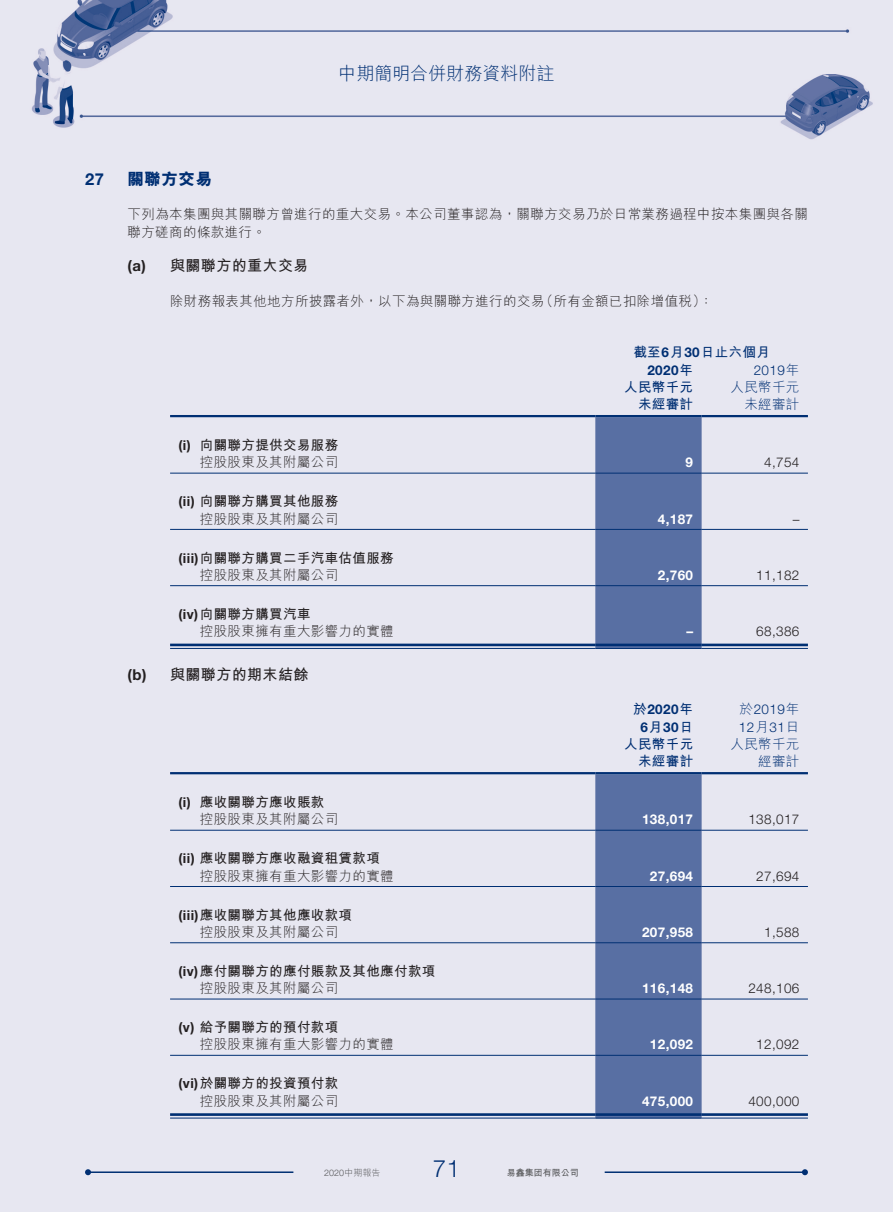
<style>
.page{position:relative;width:893px;height:1212px;background:#e7e7f1}
.page>*{position:absolute;margin:0;border:0;box-sizing:border-box;transform-origin:0 0}
.t1{font:300 24px "Helvetica Neue LT Std";color:#002f73}
.t2{font:300 18px "M Hei HK";color:#002f73}
.t3{font:800 16.5px "M Hei HK";letter-spacing:.03em;color:#002f73}
.t4{font:700 16.5px "Helvetica Neue LT Std";color:#002f73}
.t5{font:700 15px "M Hei HK";letter-spacing:.03em;color:#231f20}
.t6{font:300 13.5px/17.2px "M Hei HK";letter-spacing:.03em;color:#231f20}
.t7{font:700 13.5px/17.2px "M Hei HK";letter-spacing:.03em;color:#231f20;text-align:right}
.t8{font:300 13.5px "Helvetica Neue LT Std";letter-spacing:.03em;color:#231f20}
.t9{font:700 13.5px "Helvetica Neue LT Std";letter-spacing:.03em;color:#fff}
.t10{font:700 13.5px "M Hei HK";letter-spacing:.03em;color:#002f73}
.t11{font:300 13.5px/17.2px "Helvetica Neue LT Std";letter-spacing:.03em;color:#002f73}
.t12{font:300 13.5px "M Hei HK";letter-spacing:.03em;color:#002f73}
.t13{font:700 13.5px/17.2px "Helvetica Neue LT Std";letter-spacing:.03em;color:#002f73;text-align:center}
.t14{font:300 9px "Helvetica Neue LT Std";color:#57585a}
.t15{font:700 9px "M Hei HK";color:#57585a}
.s1{font-family:"Helvetica Neue LT Std"}
.s2{font-family:"M Hei HK"}
.s3{font-weight:300}
.s4{font-family:"Helvetica Neue LT Std";font-weight:700}
.s5{font-weight:700}
</style>
<div class="page">
<img style="left:32px;top:0;width:841px;height:140px">
<hr style="left:605px;top:1171px;width:200px;height:2px;background:#002f73">
<svg style="left:802px;top:1169px;width:6px;height:6px"></svg>
<hr style="left:88px;top:1171px;width:205px;height:2px;background:#002f73">
<svg style="left:85px;top:1169px;width:6px;height:6px"></svg>
<div style="left:595px;top:417px;width:107px;height:231px;background:#586fa3"></div>
<hr style="left:170px;top:415px;width:425px;height:2px;background:#002f73">
<hr style="left:595px;top:415px;width:107px;height:2px;background:#002f73">
<hr style="left:702px;top:415px;width:106px;height:2px;background:#002f73">
<hr style="left:170px;top:473px;width:425px;height:1px;background:#002f73">
<hr style="left:595px;top:473px;width:107px;height:1px;background:#002f73">
<hr style="left:702px;top:473px;width:106px;height:1px;background:#002f73">
<hr style="left:170px;top:529px;width:425px;height:1px;background:#002f73">
<hr style="left:595px;top:529px;width:107px;height:1px;background:#002f73">
<hr style="left:702px;top:529px;width:106px;height:1px;background:#002f73">
<hr style="left:170px;top:585px;width:425px;height:1px;background:#002f73">
<hr style="left:595px;top:585px;width:107px;height:1px;background:#002f73">
<hr style="left:702px;top:585px;width:106px;height:1px;background:#002f73">
<hr style="left:170px;top:644px;width:425px;height:2px;background:#002f73">
<hr style="left:170px;top:648px;width:425px;height:1px;background:#002f73">
<hr style="left:595px;top:644px;width:107px;height:2px;background:#002f73">
<hr style="left:595px;top:648px;width:107px;height:1px;background:#002f73">
<hr style="left:702px;top:644px;width:106px;height:2px;background:#002f73">
<hr style="left:702px;top:648px;width:106px;height:1px;background:#002f73">
<div style="left:595px;top:774px;width:107px;height:343px;background:#586fa3"></div>
<hr style="left:170px;top:772px;width:425px;height:2px;background:#002f73">
<hr style="left:595px;top:772px;width:107px;height:2px;background:#002f73">
<hr style="left:702px;top:772px;width:106px;height:2px;background:#002f73">
<hr style="left:170px;top:830px;width:425px;height:1px;background:#002f73">
<hr style="left:595px;top:830px;width:107px;height:1px;background:#002f73">
<hr style="left:702px;top:830px;width:106px;height:1px;background:#002f73">
<hr style="left:170px;top:886px;width:425px;height:1px;background:#002f73">
<hr style="left:595px;top:886px;width:107px;height:1px;background:#002f73">
<hr style="left:702px;top:886px;width:106px;height:1px;background:#002f73">
<hr style="left:170px;top:942px;width:425px;height:1px;background:#002f73">
<hr style="left:595px;top:942px;width:107px;height:1px;background:#002f73">
<hr style="left:702px;top:942px;width:106px;height:1px;background:#002f73">
<hr style="left:170px;top:999px;width:425px;height:1px;background:#002f73">
<hr style="left:595px;top:999px;width:107px;height:1px;background:#002f73">
<hr style="left:702px;top:999px;width:106px;height:1px;background:#002f73">
<hr style="left:170px;top:1055px;width:425px;height:1px;background:#002f73">
<hr style="left:595px;top:1055px;width:107px;height:1px;background:#002f73">
<hr style="left:702px;top:1055px;width:106px;height:1px;background:#002f73">
<hr style="left:170px;top:1113px;width:425px;height:3px;background:#002f73">
<hr style="left:170px;top:1117px;width:425px;height:1px;background:#002f73">
<hr style="left:595px;top:1113px;width:107px;height:3px;background:#002f73">
<hr style="left:595px;top:1117px;width:107px;height:1px;background:#002f73">
<hr style="left:702px;top:1113px;width:106px;height:3px;background:#002f73">
<hr style="left:702px;top:1117px;width:106px;height:1px;background:#002f73">
<h2 class="t2" style="left:338px;top:65px;width:218px">中期簡明合併財務資料附註</h2>
<p class="t4" style="left:85px;top:169px;width:20px">27</p>
<p class="t3" style="left:128px;top:170px;width:86px">關聯方交易</p>
<p class="t6" style="left:128px;top:206px;width:682px">下列為本集團與其關聯方曾進行的重大交易。本公司董事認為，關聯方交易乃於日常業務過程中按本集團與各關聯方磋商的條款進行。</p>
<p class="t5" style="left:128px;top:255px;width:182px"><span class="s1">(a)</span> 與關聯方的重大交易</p>
<p class="t6" style="left:170px;top:292px;width:544px">除財務報表其他地方所披露者外，以下為與關聯方進行的交易（所有金額已扣除增值稅）：</p>
<p class="t10" style="left:633px;top:343px;width:138px">截至<span class="s1">6</span>月<span class="s1">30</span>日止六個月</p>
<p class="t13" style="left:647px;top:361px;width:47px">2020<span class="s2">年</span></p>
<p class="t11" style="left:754px;top:361px;width:47px">2019<span class="s2">年</span></p>
<p class="t10" style="left:624px;top:377px;width:71px">人民幣千元</p>
<p class="t12" style="left:730px;top:380px;width:71px">人民幣千元</p>
<p class="t10" style="left:638px;top:394px;width:57px">未經審計</p>
<p class="t12" style="left:744px;top:397px;width:57px">未經審計</p>
<p class="t7" style="left:179px;top:435px;width:161px"><span class="s1">(i)</span> 向關聯方提供交易服務<span class="s3">控股股東及其附屬公司</span></p>
<p class="t9" style="left:686px;top:454px;width:9px">9</p>
<p class="t8" style="left:764px;top:454px;width:37px">4,754</p>
<p class="t7" style="left:179px;top:491px;width:161px"><span class="s1">(ii)</span> 向關聯方購買其他服務<span class="s3">控股股東及其附屬公司</span></p>
<p class="t7" style="left:200px;top:548px;width:195px;text-align:left;text-indent:-21px"><span class="s1">(iii)</span> 向關聯方購買二手汽車估值服務<span class="s3">控股股東及其附屬公司</span></p>
<p class="t6" style="left:200px;top:605px;width:195px;text-indent:-21px"><span class="s4">(iv)</span> <span class="s5">向關聯方購買汽車<br></span>控股股東擁有重大影響力的實體</p>
<p class="t5" style="left:128px;top:663px;width:182px"><span class="s1">(b)</span> 與關聯方的期末結餘</p>
<p class="t6" style="left:200px;top:793px;width:140px;text-indent:-21px"><span class="s4">(i)</span> <span class="s5">應收關聯方應收賬款</span>控股股東及其附屬公司</p>
<p class="t6" style="left:200px;top:849px;width:195px;text-indent:-21px"><span class="s4">(ii)</span> <span class="s5">應收關聯方應收融資租賃款項</span>控股股東擁有重大影響力的實體</p>
<p class="t7" style="left:179px;top:905px;width:175px;text-align:center"><span class="s1">(iii)</span> 應收關聯方其他應收款項<span class="s3">控股股東及其附屬公司</span></p>
<p class="t7" style="left:200px;top:961px;width:237px;text-align:left;text-indent:-21px"><span class="s1">(iv)</span> 應付關聯方的應付賬款及其他應付款項<span class="s3">控股股東及其附屬公司</span></p>
<p class="t6" style="left:200px;top:1018px;width:195px;text-indent:-21px"><span class="s4">(v)</span> <span class="s5">給予關聯方的預付款項<br></span>控股股東擁有重大影響力的實體</p>
<p class="t7" style="left:179px;top:1074px;width:161px"><span class="s1">(vi)</span> 於關聯方的投資預付款<span class="s3">控股股東及其附屬公司</span></p>
<p class="t14" style="left:324px;top:1167px;width:58px">2020<span class="s2">中期報告</span></p>
<h1 class="t1" style="left:433px;top:1153px;width:29px">71</h1>
<p class="t15" style="left:507px;top:1166px;width:73px">易鑫集团有限公司</p>
<p class="t9" style="left:658px;top:510px;width:37px">4,187</p>
<p class="t8" style="left:793px;top:510px;width:8px">–</p>
<p class="t9" style="left:658px;top:567px;width:37px">2,760</p>
<p class="t8" style="left:756px;top:567px;width:45px">11,182</p>
<p class="t9" style="left:686px;top:623px;width:8px">–</p>
<p class="t8" style="left:756px;top:623px;width:45px">68,386</p>
<p class="t13" style="left:633px;top:701px;width:61px"><span class="s2">於</span>2020<span class="s2">年<br></span>6<span class="s2">月</span>30<span class="s2">日</span></p>
<p class="t11" style="left:739px;top:701px;width:62px"><span class="s2">於</span>2019<span class="s2">年<br></span>12<span class="s2">月</span>31<span class="s2">日</span></p>
<p class="t10" style="left:624px;top:734px;width:71px">人民幣千元</p>
<p class="t12" style="left:730px;top:737px;width:71px">人民幣千元</p>
<p class="t10" style="left:638px;top:751px;width:57px">未經審計</p>
<p class="t12" style="left:758px;top:754px;width:43px">經審計</p>
<p class="t9" style="left:642px;top:811px;width:53px">138,017</p>
<p class="t8" style="left:748px;top:811px;width:53px">138,017</p>
<p class="t9" style="left:650px;top:867px;width:45px">27,694</p>
<p class="t8" style="left:756px;top:867px;width:45px">27,694</p>
<p class="t9" style="left:642px;top:924px;width:53px">207,958</p>
<p class="t8" style="left:764px;top:924px;width:37px">1,588</p>
<p class="t9" style="left:642px;top:980px;width:53px">116,148</p>
<p class="t8" style="left:748px;top:980px;width:53px">248,106</p>
<p class="t9" style="left:650px;top:1036px;width:45px">12,092</p>
<p class="t8" style="left:756px;top:1036px;width:45px">12,092</p>
<p class="t9" style="left:642px;top:1092px;width:53px">475,000</p>
<p class="t8" style="left:748px;top:1093px;width:53px">400,000</p>
</div>
